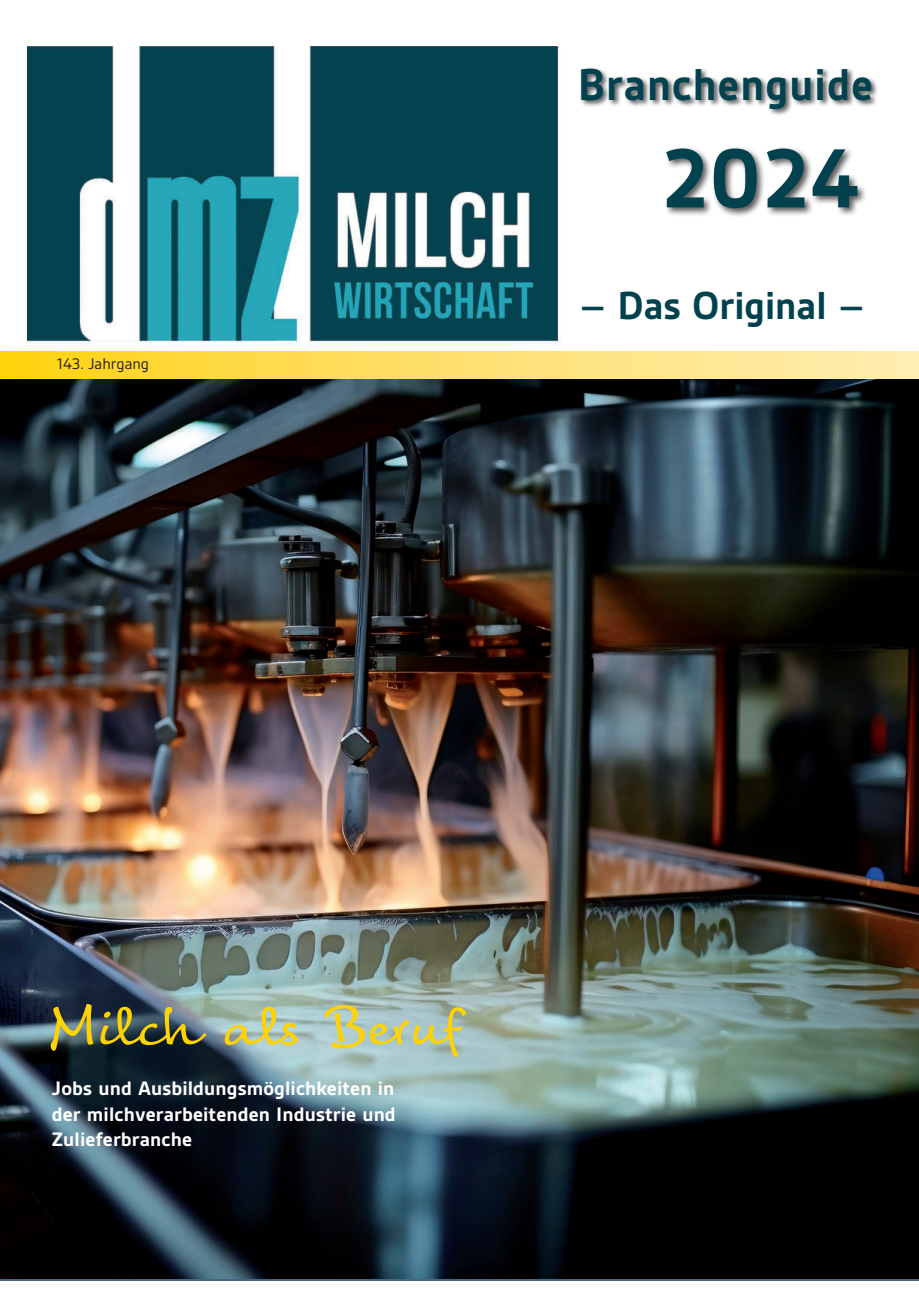
<style>
.page{position:relative;width:919px;height:1289px;background:#fff}
.page>*{position:absolute;margin:0;border:0;box-sizing:border-box;transform-origin:0 0}
.t1{font:700 90px "Gesta";color:#02424e}
.t2{font:54px "Tornac";color:#fed304}
.t3{font:700 48px "Gesta";letter-spacing:.025em;color:#02424e}
.t4{font:700 42px "Gesta";color:#02424e}
.t5{font:700 21px/25.5px "Gesta";letter-spacing:.005em;color:#fff;text-align:justify;scale:1.05 1}
.t6{font:16.5px "Gesta";color:#231f20}
</style>
<div class="page">
<img style="left:0;top:378px;width:918px;height:900px">
<div style="left:0;top:352px;width:918px;height:26px;background:linear-gradient(to right,#ffd318,#ffedbb)"></div>
<div style="left:579px;top:67px;width:299px;height:50px;background:#231f20;opacity:.75"></div>
<div style="left:664px;top:146px;width:203px;height:73px;background:#231f20;opacity:.75"></div>
<img style="left:27px;top:46px;width:533px;height:300px">
<p class="t6" style="left:57px;top:358px;width:94px">143. Jahrgang</p>
<h3 class="t3" style="left:577px;top:69px;width:296px">Branchenguide</h3>
<h1 class="t1" style="left:662px;top:148px;width:198px">2024</h1>
<h3 class="t4" style="left:579px;top:292px;width:287px">– Das Original –</h3>
<h2 class="t2" style="left:48px;top:1002px;width:416px">Milch als Beruf</h2>
<p class="t5" style="left:52px;top:1077px;width:329px">Jobs und Ausbildungsmöglichkeiten in der milchverarbeitenden Industrie und Zulieferbranche</p>
</div>
